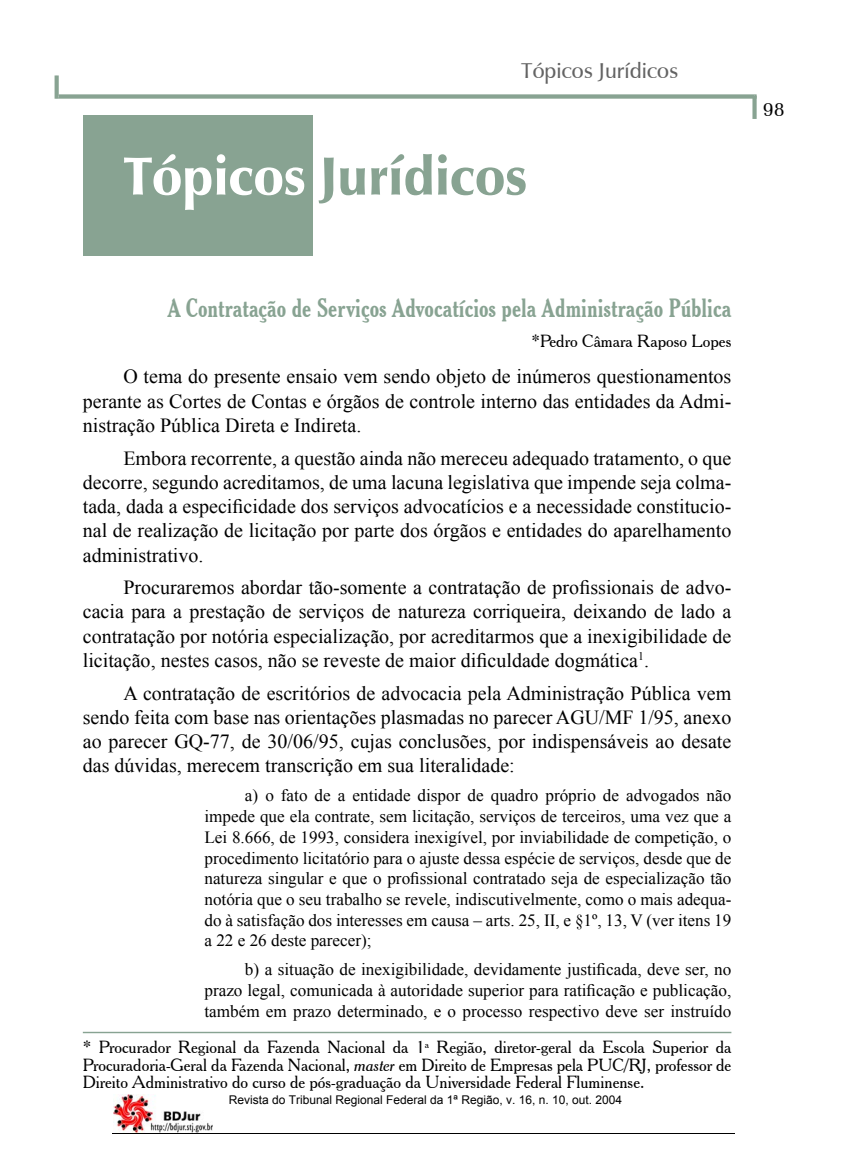
<style>
.page{position:relative;width:851px;height:1149px;background:#fff}
.page>*{position:absolute;margin:0;border:0;box-sizing:border-box;transform-origin:0 0}
.t1{font:900 54.3px "Zapf Humanist 601 BT";color:#88a392;scale:.96 1}
.t2{font:700 condensed 25.65px "Cheltenham BT";color:#88a392}
.t3{font:600 21.45px "Zapf Humanist 601 BT";color:#636363}
.t4{font:20.1px "Zapf Elliptical 711 BT";color:#000}
.t5{font:19.95px/24.3px "Times New Roman";color:#000;text-align:justify}
.t6{font:17.1px/20.7px "Times New Roman";color:#000;text-align:justify}
.t7{font:17.1px/17.1px "Cheltenham BT";color:#000;text-align:justify}
.t8{font:12px "Arial";color:#000}
.s1{color:#fff}
.s2{font-style:italic}
</style>
<div class="page">
<svg style="left:55px;top:75px;width:4px;height:24px"></svg>
<div style="left:59px;top:94px;width:697px;height:5px;background:#88a392"></div>
<svg style="left:752px;top:98px;width:4px;height:21px"></svg>
<div style="left:83px;top:115px;width:229px;height:140px;background:#88a392"></div>
<hr style="left:83px;top:1031px;width:648px;height:1px;background:#88a392">
<img style="left:114px;top:1094px;width:98px;height:37px">
<hr style="left:112px;top:1133px;width:622px;height:1px;background:#000">
<p class="t3" style="left:521px;top:58px;width:158px">Tópicos Jurídicos</p>
<h1 class="t1" style="left:124px;top:142px;width:422px"><span class="s1">Tópicos</span> Jurídicos</h1>
<p class="t4" style="left:762px;top:97px;width:23px">98</p>
<p class="t2" style="left:168px;top:292px;width:565px">A Contratação de Serviços Advocatícios pela Administração Pública</p>
<p class="t7" style="left:531px;top:332px;width:201px">*Pedro Câmara Raposo Lopes</p>
<p class="t5" style="left:83px;top:364px;width:650px;text-indent:41px">O tema do presente ensaio vem sendo objeto de inúmeros questionamentos perante as Cortes de Contas e órgãos de controle interno das entidades da Admi&shy;nistração Pública Direta e Indireta.</p>
<p class="t5" style="left:83px;top:445px;width:650px;text-indent:41px">Embora recorrente, a questão ainda não mereceu adequado tratamento, o que decorre, segundo acreditamos, de uma lacuna legislativa que impende seja colma&shy;tada, dada a especificidade dos serviços advocatícios e a necessidade constitucio&shy;nal de realização de licitação por parte dos órgãos e entidades do aparelhamento administrativo.</p>
<p class="t5" style="left:83px;top:575px;width:650px;text-indent:41px">Procuraremos abordar tão-somente a contratação de profissionais de advo&shy;cacia para a prestação de serviços de natureza corriqueira, deixando de lado a contratação por notória especialização, por acreditarmos que a inexigibilidade de licitação, nestes casos, não se reveste de maior dificuldade dogmática<sup>1</sup>.</p>
<p class="t5" style="left:83px;top:680px;width:650px;text-indent:41px">A contratação de escritórios de advocacia pela Administração Pública vem sendo feita com base nas orientações plasmadas no parecer AGU/MF 1/95, anexo ao parecer GQ-77, de 30/06/95, cujas conclusões, por indispensáveis ao desate das dúvidas, merecem transcrição em sua literalidade:</p>
<p class="t6" style="left:204px;top:784px;width:528px;text-indent:41px">a) o fato de a entidade dispor de quadro próprio de advogados não impede que ela contrate, sem licitação, serviços de terceiros, uma vez que a Lei 8.666, de 1993, considera inexigível, por inviabilidade de competição, o procedimento licitatório para o ajuste dessa espécie de serviços, desde que de natureza singular e que o profissional contratado seja de especialização tão notória que o seu trabalho se revele, indiscutivelmente, como o mais adequa&shy;do à satisfação dos interesses em causa – arts. 25, II, e §1º, 13, V (ver itens 19 a 22 e 26 deste parecer);</p>
<p class="t6" style="left:204px;top:958px;width:528px;text-indent:41px">b) a situação de inexigibilidade, devidamente justificada, deve ser, no prazo legal, comunicada à autoridade superior para ratificação e publicação, também em prazo determinado, e o processo respectivo deve ser instruído</p>
<p class="t7" style="left:83px;top:1038px;width:650px">* Procurador Regional da Fazenda Nacional da 1<sup>a</sup> Região, diretor-geral da Escola Superior da Procuradoria-Geral da Fazenda Nacional, <span class="s2">master</span> em Direito de Empresas pela PUC/RJ, professor de Direito Administrativo do curso de pós-graduação da Universidade Federal Fluminense.</p>
<p class="t8" style="left:229px;top:1091px;width:395px">Revista do Tribunal Regional Federal da 1ª Região, v. 16, n. 10, out. 2004</p>
</div>
